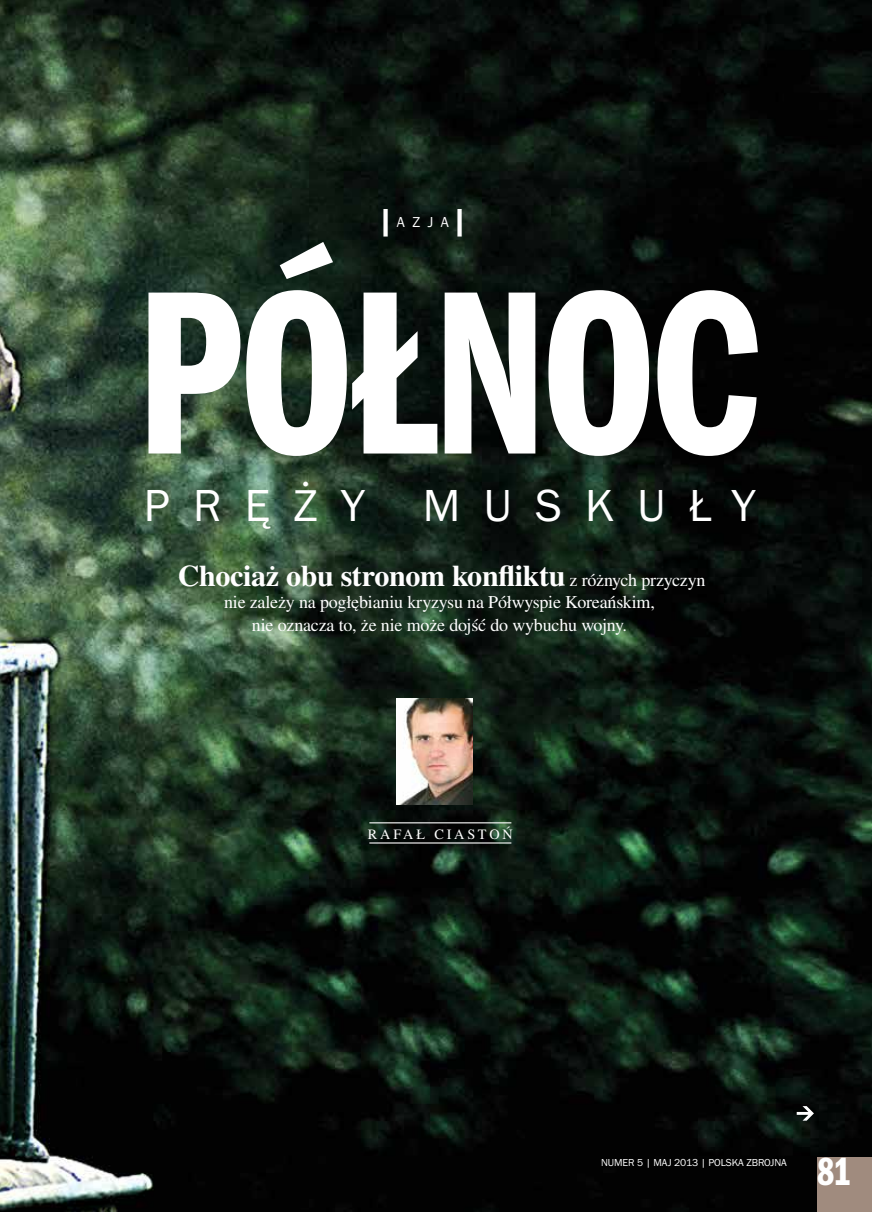
<style>
.page{position:relative;width:872px;height:1212px;background:#fff}
.page>*{position:absolute;margin:0;border:0;box-sizing:border-box;transform-origin:0 0}
.t1{font:241.2px "Franklin Got URWTCE Dem Com";color:#fff}
.t2{font:46.5px "Franklin Got URWTCE Boo";letter-spacing:.5em;color:#fff}
.t3{font:40.5px "Franklin Got URWTCE Dem Com";color:#fff}
.t4{font:500 30px "Nimbus Rom No 9 LCE";letter-spacing:-.01em;color:#fff}
.t5{font:18px/22.5px "Nimbus Rom No 9 LCE";letter-spacing:-.01em;color:#fff;text-align:center}
.t6{font:15px "Franklin Got URWTCE Boo";color:#fff}
.t7{font:14.25px "Nimbus Rom No 9 LCE";color:#fff}
.t8{font:10.5px "Franklin Got URWTCE Boo";letter-spacing:-.01em;color:#fff}
.s1{font-family:"Franklin Got URWTCE Dem Com";font-size:33px}
.s2{font-weight:400;font-size:18px}
</style>
<div class="page">
<img style="left:0;top:0;width:872px;height:1212px">
<svg style="left:796px;top:1106px;width:18px;height:15px"></svg>
<hr style="left:369px;top:842px;width:142px;height:1px;background:#fff">
<hr style="left:369px;top:822px;width:142px;height:1px;background:#fff">
<img style="left:396px;top:699px;width:76px;height:106px">
<div style="left:817px;top:1158px;width:55px;height:54px;background:#a08b7e"></div>
<p class="t6" style="left:377px;top:214px;width:92px"><span class="s1">|</span>AZJA <span class="s1">|</span></p>
<h1 class="t1" style="left:136px;top:237px;width:402px">PÓŁNOC</h1>
<h2 class="t2" style="left:144px;top:479px;width:218px">PRĘŻY</h2>
<h2 class="t2" style="left:423px;top:479px;width:153px">MUSK</h2>
<h2 class="t2" style="left:637px;top:479px;width:115px">UŁY</h2>
<h3 class="t4" style="left:178px;top:557px;width:529px">Chociaż obu stronom konfliktu <span class="s2">z różnych przyczyn</span></h3>
<p class="t5" style="left:224px;top:591px;width:432px">nie zależy na pogłębianiu kryzysu na Półwyspie Koreańskim, nie oznacza to, że nie może dojść do wybuchu wojny.</p>
<p class="t7" style="left:368px;top:826px;width:146px">rafał c ias toń</p>
<p class="t8" style="left:601px;top:1156px;width:15px">NUMER</p>
<p class="t8" style="left:637px;top:1156px;width:117px">5 | MAJ 2013 | POLSKA ZBRO</p>
<p class="t8" style="left:770px;top:1156px;width:18px">JNA</p>
<h3 class="t3" style="left:817px;top:1148px;width:36px">81</h3>
</div>
